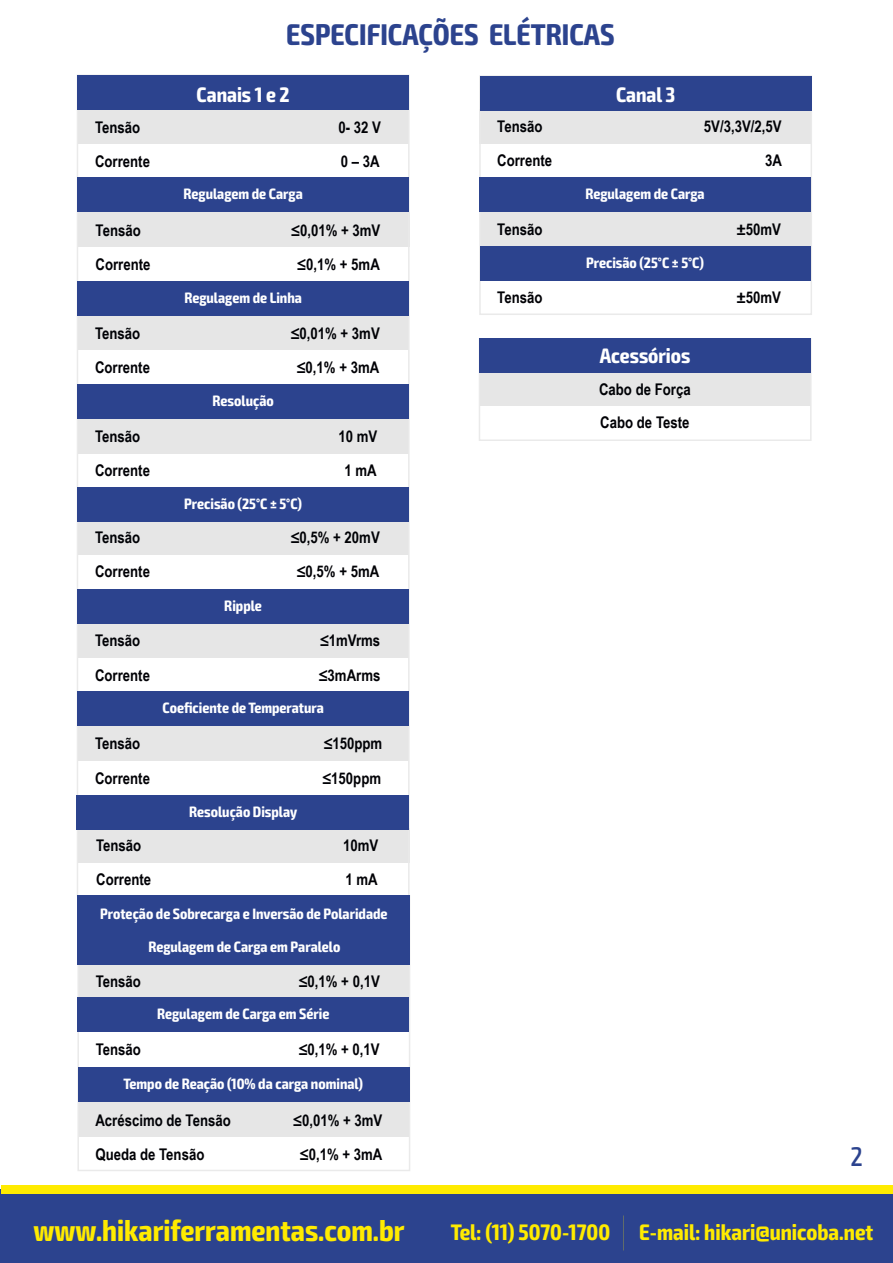
<style>
.page{position:relative;width:893px;height:1263px;background:#fff}
.page>*{position:absolute;margin:0;border:0;box-sizing:border-box;transform-origin:0 0}
.t1{font:700 condensed 30px "Exo 2";color:#ffeb00}
.t2{font:700 condensed 30px "Exo 2";color:#2c438e}
.t3{font:500 condensed 27px "Exo 2";color:#2c438e}
.t4{font:700 condensed 22.5px "Exo 2";color:#ffeb00}
.t5{font:700 condensed 21px "Exo 2";color:#fff}
.t6{font:700 16.05px/32.8px "Arial Narrow";color:#000105}
.t7{font:700 condensed 15px "Exo 2";color:#fff}
</style>
<div class="page">
<div style="left:1px;top:1190px;width:892px;height:73px;background:#2c438e"></div>
<div style="left:2px;top:1185px;width:891px;height:9px;background:#ffeb00"></div>
<div style="left:77px;top:110px;width:332px;height:34px;background:#e6e6e6"></div>
<div style="left:78px;top:213px;width:331px;height:34px;background:#e6e6e6"></div>
<div style="left:77px;top:316px;width:332px;height:34px;background:#e6e6e6"></div>
<div style="left:77px;top:419px;width:332px;height:34px;background:#e6e6e6"></div>
<div style="left:77px;top:520px;width:332px;height:34px;background:#e6e6e6"></div>
<div style="left:77px;top:623px;width:332px;height:35px;background:#e6e6e6"></div>
<div style="left:77px;top:726px;width:332px;height:35px;background:#e6e6e6"></div>
<div style="left:78px;top:828px;width:332px;height:34px;background:#e6e6e6"></div>
<div style="left:78px;top:964px;width:332px;height:34px;background:#e6e6e6"></div>
<div style="left:78px;top:1103px;width:331px;height:34px;background:#e6e6e6"></div>
<div style="left:77px;top:895px;width:333px;height:276px;border:2px solid #eaeaea"></div>
<div style="left:480px;top:109px;width:331px;height:34px;background:#e6e6e6"></div>
<div style="left:480px;top:212px;width:331px;height:34px;background:#e6e6e6"></div>
<div style="left:479px;top:75px;width:333px;height:240px;border:2px solid #eaeaea"></div>
<div style="left:479px;top:372px;width:332px;height:34px;background:#e6e6e6"></div>
<div style="left:479px;top:338px;width:333px;height:103px;border:2px solid #eaeaea"></div>
<div style="left:480px;top:247px;width:331px;height:34px;background:#2c438e"></div>
<div style="left:479px;top:339px;width:332px;height:34px;background:#2c438e"></div>
<div style="left:479px;top:178px;width:332px;height:34px;background:#2c438e"></div>
<div style="left:480px;top:76px;width:331px;height:34px;background:#2c438e"></div>
<div style="left:77px;top:75px;width:332px;height:34px;background:#2c438e"></div>
<div style="left:77px;top:178px;width:332px;height:34px;background:#2c438e"></div>
<div style="left:77px;top:282px;width:332px;height:34px;background:#2c438e"></div>
<div style="left:77px;top:384px;width:332px;height:35px;background:#2c438e"></div>
<div style="left:77px;top:488px;width:332px;height:34px;background:#2c438e"></div>
<div style="left:77px;top:589px;width:332px;height:34px;background:#2c438e"></div>
<div style="left:77px;top:692px;width:332px;height:34px;background:#2c438e"></div>
<div style="left:76px;top:795px;width:333px;height:34px;background:#2c438e"></div>
<div style="left:77px;top:930px;width:333px;height:34px;background:#2c438e"></div>
<div style="left:77px;top:896px;width:333px;height:34px;background:#2c438e"></div>
<div style="left:77px;top:997px;width:332px;height:35px;background:#2c438e"></div>
<div style="left:79px;top:1068px;width:331px;height:34px;background:#2c438e"></div>
<h1 class="t2" style="left:286px;top:17px;width:330px">ESPECIFICAÇÕES ELÉTRICAS</h1>
<h3 class="t5" style="left:197px;top:82px;width:95px">Canais 1 e 2</h3>
<h3 class="t5" style="left:616px;top:82px;width:61px">Canal 3</h3>
<p class="t6" style="left:95px;top:110px;width:47px">Tensão</p>
<p class="t6" style="left:338px;top:110px;width:44px">0- 32 V</p>
<p class="t6" style="left:95px;top:144px;width:56px">Corrente</p>
<p class="t6" style="left:341px;top:144px;width:40px">0 – 3A</p>
<p class="t7" style="left:183px;top:185px;width:121px">Regulagem de Carga</p>
<p class="t6" style="left:96px;top:213px;width:47px">Tensão</p>
<p class="t6" style="left:291px;top:213px;width:91px">≤0,01% + 3mV</p>
<p class="t6" style="left:96px;top:247px;width:56px">Corrente</p>
<p class="t6" style="left:297px;top:247px;width:84px">≤0,1% + 5mA</p>
<p class="t7" style="left:184px;top:289px;width:119px">Regulagem de Linha</p>
<p class="t6" style="left:95px;top:316px;width:47px">Tensão</p>
<p class="t6" style="left:291px;top:316px;width:91px">≤0,01% + 3mV</p>
<p class="t6" style="left:95px;top:350px;width:56px">Corrente</p>
<p class="t6" style="left:297px;top:350px;width:84px">≤0,1% + 3mA</p>
<p class="t7" style="left:213px;top:392px;width:63px">Resolução</p>
<p class="t6" style="left:95px;top:419px;width:47px">Tensão</p>
<p class="t6" style="left:338px;top:419px;width:40px">10 mV</p>
<p class="t6" style="left:95px;top:453px;width:56px">Corrente</p>
<p class="t6" style="left:344px;top:453px;width:34px">1 mA</p>
<p class="t7" style="left:184px;top:495px;width:119px">Precisão (25°C ± 5°C)</p>
<p class="t6" style="left:95px;top:520px;width:47px">Tensão</p>
<p class="t6" style="left:291px;top:520px;width:91px">≤0,5% + 20mV</p>
<p class="t6" style="left:95px;top:554px;width:56px">Corrente</p>
<p class="t6" style="left:297px;top:554px;width:84px">≤0,5% + 5mA</p>
<p class="t7" style="left:224px;top:597px;width:39px">Ripple</p>
<p class="t6" style="left:95px;top:623px;width:47px">Tensão</p>
<p class="t6" style="left:320px;top:623px;width:62px">≤1mVrms</p>
<p class="t6" style="left:95px;top:658px;width:56px">Corrente</p>
<p class="t6" style="left:319px;top:658px;width:63px">≤3mArms</p>
<p class="t7" style="left:162px;top:699px;width:163px">Coeficiente de Temperatura</p>
<p class="t6" style="left:95px;top:726px;width:47px">Tensão</p>
<p class="t6" style="left:324px;top:726px;width:60px">≤150ppm</p>
<p class="t6" style="left:95px;top:761px;width:56px">Corrente</p>
<p class="t6" style="left:322px;top:761px;width:60px">≤150ppm</p>
<p class="t7" style="left:189px;top:803px;width:110px">Resolução Display</p>
<p class="t6" style="left:96px;top:828px;width:47px">Tensão</p>
<p class="t6" style="left:343px;top:828px;width:37px">10mV</p>
<p class="t6" style="left:96px;top:863px;width:56px">Corrente</p>
<p class="t6" style="left:346px;top:863px;width:34px">1 mA</p>
<p class="t7" style="left:100px;top:904px;width:289px">Proteção de Sobrecarga e Inversão de Polaridade</p>
<p class="t7" style="left:148px;top:937px;width:194px">Regulagem de Carga em Paralelo</p>
<p class="t6" style="left:96px;top:964px;width:47px">Tensão</p>
<p class="t6" style="left:299px;top:964px;width:83px">≤0,1% + 0,1V</p>
<p class="t7" style="left:157px;top:1005px;width:174px">Regulagem de Carga em Série</p>
<p class="t6" style="left:96px;top:1032px;width:47px">Tensão</p>
<p class="t6" style="left:299px;top:1032px;width:83px">≤0,1% + 0,1V</p>
<p class="t7" style="left:124px;top:1075px;width:241px">Tempo de Reação (10% da carga nominal)</p>
<p class="t6" style="left:95px;top:1103px;width:137px">Acréscimo de Tensão</p>
<p class="t6" style="left:293px;top:1103px;width:91px">≤0,01% + 3mV</p>
<p class="t6" style="left:95px;top:1137px;width:111px">Queda de Tensão</p>
<p class="t6" style="left:300px;top:1137px;width:84px">≤0,1% + 3mA</p>
<p class="t6" style="left:497px;top:109px;width:47px">Tensão</p>
<p class="t6" style="left:704px;top:109px;width:79px">5V/3,3V/2,5V</p>
<p class="t6" style="left:497px;top:143px;width:56px">Corrente</p>
<p class="t6" style="left:765px;top:143px;width:18px">3A</p>
<p class="t7" style="left:585px;top:185px;width:121px">Regulagem de Carga</p>
<p class="t6" style="left:497px;top:212px;width:47px">Tensão</p>
<p class="t6" style="left:737px;top:212px;width:46px">±50mV</p>
<p class="t7" style="left:586px;top:254px;width:119px">Precisão (25°C ± 5°C)</p>
<p class="t6" style="left:497px;top:280px;width:47px">Tensão</p>
<p class="t6" style="left:737px;top:280px;width:46px">±50mV</p>
<h3 class="t5" style="left:600px;top:343px;width:92px">Acessórios</h3>
<p class="t6" style="left:599px;top:372px;width:93px">Cabo de Força<br>Cabo de Teste</p>
<h2 class="t3" style="left:851px;top:1141px;width:14px">2</h2>
<h1 class="t1" style="left:34px;top:1212px;width:372px">www.hikariferramentas.com.br</h1>
<h3 class="t4" style="left:451px;top:1219px;width:161px">Tel: (11) 5070-1700</h3>
<h3 class="t4" style="left:639px;top:1219px;width:236px">E-mail: hikari@unicoba.net</h3>
</div>
